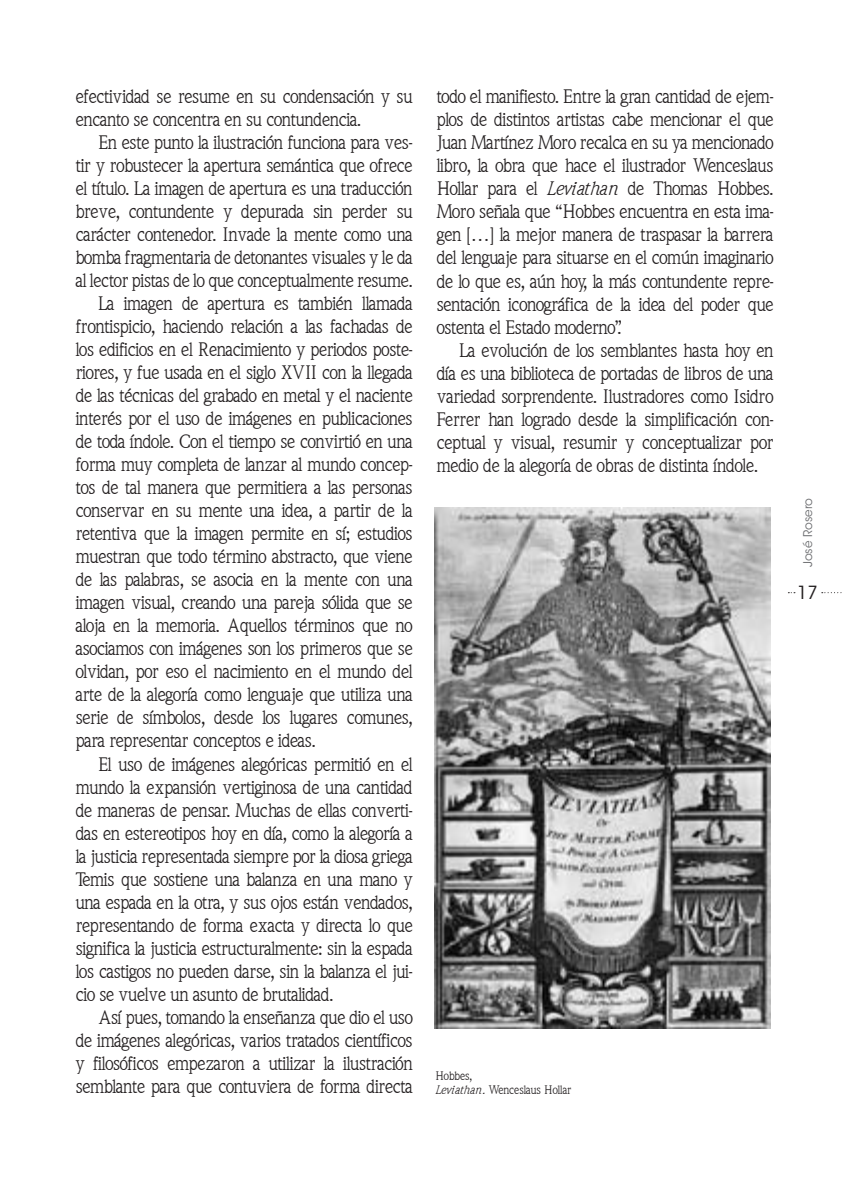
<style>
.page{position:relative;width:851px;height:1191px;background:#fff}
.page>*{position:absolute;margin:0;border:0;box-sizing:border-box;transform-origin:0 0}
.t1{font:19px "Quintessence SSK";letter-spacing:-.015em;color:#231f20}
.t2{font:18px "ITC Avant Garde Std";color:#231f20}
.t3{font:12px/14px "Quintessence SSK";color:#231f20}
.t4{font:12px "ITC Avant Garde Std";color:#6c6d70}
.s1{font-family:"Quintessence SSK Italic"}
</style>
<div class="page">
<svg style="left:821px;top:592px;width:20px;height:1px"></svg>
<img style="left:434px;top:507px;width:336px;height:521px">
<p class="t1" style="left:76px;top:85px;width:338px">efectividad se resume en su condensación y su</p>
<p class="t1" style="left:76px;top:108px;width:286px">encanto se concentra en su contundencia.</p>
<p class="t1" style="left:98px;top:131px;width:315px">En este punto la ilustración funciona para ves-</p>
<p class="t1" style="left:76px;top:154px;width:338px">tir y robustecer la apertura semántica que ofrece</p>
<p class="t1" style="left:76px;top:177px;width:338px">el título. La imagen de apertura es una traducción</p>
<p class="t1" style="left:76px;top:200px;width:338px">breve, contundente y depurada sin perder su</p>
<p class="t1" style="left:76px;top:223px;width:338px">carácter contenedor. Invade la mente como una</p>
<p class="t1" style="left:76px;top:246px;width:338px">bomba fragmentaria de detonantes visuales y le da</p>
<p class="t1" style="left:76px;top:269px;width:338px">al lector pistas de lo que conceptualmente resume.</p>
<p class="t1" style="left:98px;top:292px;width:315px">La imagen de apertura es también llamada</p>
<p class="t1" style="left:76px;top:315px;width:338px">frontispicio, haciendo relación a las fachadas de</p>
<p class="t1" style="left:76px;top:338px;width:338px">los edificios en el Renacimiento y periodos poste-</p>
<p class="t1" style="left:76px;top:361px;width:338px">riores, y fue usada en el siglo XVII con la llegada</p>
<p class="t1" style="left:76px;top:384px;width:338px">de las técnicas del grabado en metal y el naciente</p>
<p class="t1" style="left:76px;top:407px;width:338px">interés por el uso de imágenes en publicaciones</p>
<p class="t1" style="left:76px;top:430px;width:338px">de toda índole. Con el tiempo se convirtió en una</p>
<p class="t1" style="left:76px;top:453px;width:338px">forma muy completa de lanzar al mundo concep-</p>
<p class="t1" style="left:76px;top:476px;width:338px">tos de tal manera que permitiera a las personas</p>
<p class="t1" style="left:76px;top:499px;width:338px">conservar en su mente una idea, a partir de la</p>
<p class="t1" style="left:76px;top:522px;width:338px">retentiva que la imagen permite en sí; estudios</p>
<p class="t1" style="left:76px;top:545px;width:338px">muestran que todo término abstracto, que viene</p>
<p class="t1" style="left:76px;top:568px;width:338px">de las palabras, se asocia en la mente con una</p>
<p class="t1" style="left:76px;top:591px;width:338px">imagen visual, creando una pareja sólida que se</p>
<p class="t1" style="left:76px;top:614px;width:338px">aloja en la memoria. Aquellos términos que no</p>
<p class="t1" style="left:76px;top:637px;width:338px">asociamos con imágenes son los primeros que se</p>
<p class="t1" style="left:76px;top:660px;width:338px">olvidan, por eso el nacimiento en el mundo del</p>
<p class="t1" style="left:76px;top:683px;width:338px">arte de la alegoría como lenguaje que utiliza una</p>
<p class="t1" style="left:76px;top:706px;width:338px">serie de símbolos, desde los lugares comunes,</p>
<p class="t1" style="left:76px;top:729px;width:241px">para representar conceptos e ideas.</p>
<p class="t1" style="left:98px;top:752px;width:315px">El uso de imágenes alegóricas permitió en el</p>
<p class="t1" style="left:76px;top:775px;width:338px">mundo la expansión vertiginosa de una cantidad</p>
<p class="t1" style="left:76px;top:798px;width:338px">de maneras de pensar. Muchas de ellas converti-</p>
<p class="t1" style="left:76px;top:821px;width:338px">das en estereotipos hoy en día, como la alegoría a</p>
<p class="t1" style="left:76px;top:844px;width:338px">la justicia representada siempre por la diosa griega</p>
<p class="t1" style="left:76px;top:867px;width:338px">Temis que sostiene una balanza en una mano y</p>
<p class="t1" style="left:76px;top:890px;width:338px">una espada en la otra, y sus ojos están vendados,</p>
<p class="t1" style="left:76px;top:913px;width:338px">representando de forma exacta y directa lo que</p>
<p class="t1" style="left:76px;top:936px;width:338px">significa la justicia estructuralmente: sin la espada</p>
<p class="t1" style="left:76px;top:959px;width:338px">los castigos no pueden darse, sin la balanza el jui-</p>
<p class="t1" style="left:76px;top:982px;width:259px">cio se vuelve un asunto de brutalidad.</p>
<p class="t1" style="left:98px;top:1005px;width:316px">Así pues, tomando la enseñanza que dio el uso</p>
<p class="t1" style="left:76px;top:1028px;width:338px">de imágenes alegóricas, varios tratados científicos</p>
<p class="t1" style="left:76px;top:1051px;width:338px">y filosóficos empezaron a utilizar la ilustración</p>
<p class="t1" style="left:76px;top:1074px;width:338px">semblante para que contuviera de forma directa</p>
<p class="t1" style="left:436px;top:85px;width:338px">todo el manifiesto. Entre la gran cantidad de ejem-</p>
<p class="t1" style="left:436px;top:108px;width:338px">plos de distintos artistas cabe mencionar el que</p>
<p class="t1" style="left:436px;top:131px;width:338px">Juan Martínez Moro recalca en su ya mencionado</p>
<p class="t1" style="left:436px;top:154px;width:338px">libro, la obra que hace el ilustrador Wenceslaus</p>
<p class="t1" style="left:436px;top:177px;width:338px">Hollar para el <span class="s1">Leviathan</span> de Thomas Hobbes.</p>
<p class="t1" style="left:436px;top:200px;width:338px">Moro señala que “Hobbes encuentra en esta ima-</p>
<p class="t1" style="left:436px;top:223px;width:338px">gen […] la mejor manera de traspasar la barrera</p>
<p class="t1" style="left:436px;top:246px;width:338px">del lenguaje para situarse en el común imaginario</p>
<p class="t1" style="left:436px;top:269px;width:338px">de lo que es, aún hoy, la más contundente repre-</p>
<p class="t1" style="left:436px;top:293px;width:338px">sentación iconográfica de la idea del poder que</p>
<p class="t1" style="left:436px;top:316px;width:187px">ostenta el Estado moderno”.</p>
<p class="t1" style="left:459px;top:339px;width:315px">La evolución de los semblantes hasta hoy en</p>
<p class="t1" style="left:436px;top:362px;width:338px">día es una biblioteca de portadas de libros de una</p>
<p class="t1" style="left:436px;top:385px;width:338px">variedad sorprendente. Ilustradores como Isidro</p>
<p class="t1" style="left:436px;top:408px;width:338px">Ferrer han logrado desde la simplificación con-</p>
<p class="t1" style="left:436px;top:431px;width:338px">ceptual y visual, resumir y conceptualizar por</p>
<p class="t1" style="left:436px;top:454px;width:323px">medio de la alegoría de obras de distinta índole.</p>
<p class="t3" style="left:435px;top:1069px;width:138px">Hobbes,<br><span class="s1">Leviathan.</span> Wenceslaus Hollar</p>
<p class="t4" style="left:800px;top:567px;width:70px;rotate:-90deg">José Rosero</p>
<p class="t2" style="left:797px;top:582px;width:22px">17</p>
</div>
